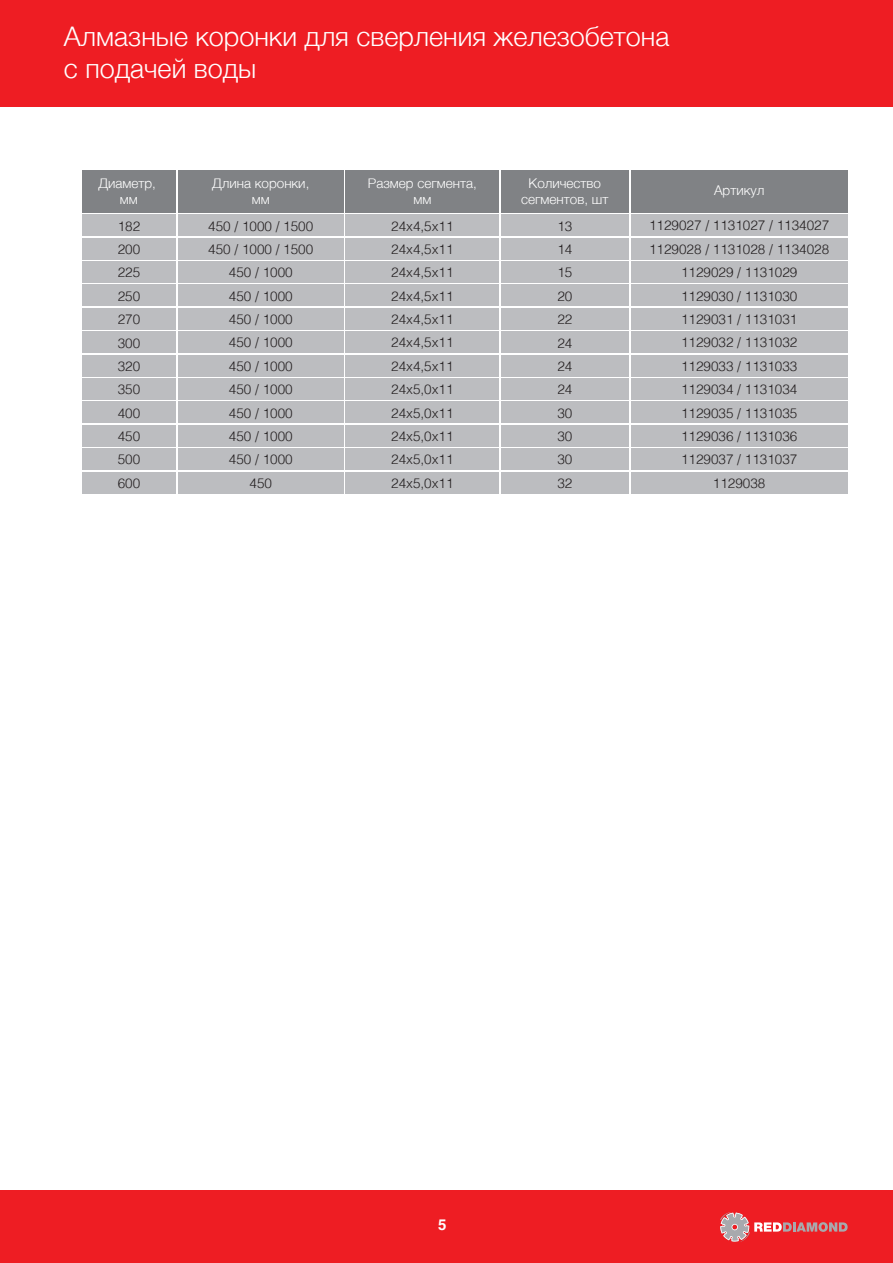
<style>
.page{position:relative;width:893px;height:1263px;background:#fff}
.page>*{position:absolute;margin:0;border:0;box-sizing:border-box;transform-origin:0 0}
.t1{font:300 27px/32.4px "Helvetica";color:#fff}
.t2{font:700 15px "Helvetica";color:#fff}
.t3{font:300 13.5px/23.4px "Helvetica";color:#231f20;text-align:justify}
.t4{font:300 13.5px/16.2px "Helvetica";color:#fff;text-align:center}
</style>
<div class="page">
<div style="left:178px;top:170px;width:166px;height:43px;background:#808285"></div>
<div style="left:346px;top:170px;width:153px;height:43px;background:#808285"></div>
<div style="left:501px;top:170px;width:128px;height:43px;background:#808285"></div>
<div style="left:631px;top:170px;width:217px;height:43px;background:#808285"></div>
<div style="left:82px;top:170px;width:94px;height:43px;background:#808285"></div>
<div style="left:0;top:0;width:893px;height:106px;background:#ee1d23"></div>
<div style="left:0;top:1191px;width:893px;height:72px;background:#ee1d23"></div>
<div style="left:178px;top:472px;width:166px;height:21px;background:#bcbdc0"></div>
<div style="left:82px;top:308px;width:94px;height:21px;background:#bcbdc0"></div>
<div style="left:82px;top:332px;width:94px;height:21px;background:#bcbdc0"></div>
<div style="left:82px;top:355px;width:94px;height:21px;background:#bcbdc0"></div>
<div style="left:82px;top:378px;width:94px;height:22px;background:#bcbdc0"></div>
<div style="left:82px;top:402px;width:94px;height:21px;background:#bcbdc0"></div>
<div style="left:82px;top:425px;width:94px;height:21px;background:#bcbdc0"></div>
<div style="left:82px;top:448px;width:94px;height:22px;background:#bcbdc0"></div>
<div style="left:82px;top:472px;width:94px;height:21px;background:#bcbdc0"></div>
<div style="left:178px;top:308px;width:166px;height:21px;background:#bcbdc0"></div>
<div style="left:346px;top:308px;width:153px;height:21px;background:#bcbdc0"></div>
<div style="left:501px;top:308px;width:128px;height:21px;background:#bcbdc0"></div>
<div style="left:178px;top:332px;width:166px;height:21px;background:#bcbdc0"></div>
<div style="left:346px;top:332px;width:153px;height:21px;background:#bcbdc0"></div>
<div style="left:501px;top:332px;width:128px;height:21px;background:#bcbdc0"></div>
<div style="left:178px;top:355px;width:166px;height:21px;background:#bcbdc0"></div>
<div style="left:346px;top:355px;width:153px;height:21px;background:#bcbdc0"></div>
<div style="left:501px;top:355px;width:128px;height:21px;background:#bcbdc0"></div>
<div style="left:178px;top:378px;width:166px;height:22px;background:#bcbdc0"></div>
<div style="left:346px;top:378px;width:153px;height:22px;background:#bcbdc0"></div>
<div style="left:501px;top:378px;width:128px;height:22px;background:#bcbdc0"></div>
<div style="left:178px;top:402px;width:166px;height:21px;background:#bcbdc0"></div>
<div style="left:346px;top:402px;width:153px;height:21px;background:#bcbdc0"></div>
<div style="left:501px;top:402px;width:128px;height:21px;background:#bcbdc0"></div>
<div style="left:178px;top:425px;width:166px;height:21px;background:#bcbdc0"></div>
<div style="left:346px;top:425px;width:153px;height:21px;background:#bcbdc0"></div>
<div style="left:501px;top:425px;width:128px;height:21px;background:#bcbdc0"></div>
<div style="left:178px;top:448px;width:166px;height:22px;background:#bcbdc0"></div>
<div style="left:346px;top:448px;width:153px;height:22px;background:#bcbdc0"></div>
<div style="left:501px;top:448px;width:128px;height:22px;background:#bcbdc0"></div>
<div style="left:82px;top:215px;width:94px;height:21px;background:#bcbdc0"></div>
<div style="left:82px;top:238px;width:94px;height:21px;background:#bcbdc0"></div>
<div style="left:82px;top:261px;width:94px;height:22px;background:#bcbdc0"></div>
<div style="left:82px;top:285px;width:94px;height:21px;background:#bcbdc0"></div>
<div style="left:178px;top:215px;width:166px;height:21px;background:#bcbdc0"></div>
<div style="left:346px;top:215px;width:153px;height:21px;background:#bcbdc0"></div>
<div style="left:501px;top:215px;width:128px;height:21px;background:#bcbdc0"></div>
<div style="left:631px;top:215px;width:217px;height:21px;background:#bcbdc0"></div>
<div style="left:631px;top:238px;width:217px;height:21px;background:#bcbdc0"></div>
<div style="left:631px;top:261px;width:217px;height:22px;background:#bcbdc0"></div>
<div style="left:631px;top:285px;width:217px;height:21px;background:#bcbdc0"></div>
<div style="left:631px;top:308px;width:217px;height:21px;background:#bcbdc0"></div>
<div style="left:631px;top:332px;width:217px;height:21px;background:#bcbdc0"></div>
<div style="left:631px;top:355px;width:217px;height:21px;background:#bcbdc0"></div>
<div style="left:631px;top:378px;width:217px;height:22px;background:#bcbdc0"></div>
<div style="left:631px;top:402px;width:217px;height:21px;background:#bcbdc0"></div>
<div style="left:631px;top:425px;width:217px;height:21px;background:#bcbdc0"></div>
<div style="left:631px;top:448px;width:217px;height:22px;background:#bcbdc0"></div>
<div style="left:346px;top:472px;width:153px;height:21px;background:#bcbdc0"></div>
<div style="left:501px;top:472px;width:128px;height:21px;background:#bcbdc0"></div>
<div style="left:631px;top:472px;width:217px;height:21px;background:#bcbdc0"></div>
<div style="left:178px;top:238px;width:166px;height:21px;background:#bcbdc0"></div>
<div style="left:346px;top:238px;width:153px;height:21px;background:#bcbdc0"></div>
<div style="left:501px;top:238px;width:128px;height:21px;background:#bcbdc0"></div>
<div style="left:178px;top:261px;width:166px;height:22px;background:#bcbdc0"></div>
<div style="left:346px;top:261px;width:153px;height:22px;background:#bcbdc0"></div>
<div style="left:501px;top:261px;width:128px;height:22px;background:#bcbdc0"></div>
<div style="left:178px;top:285px;width:166px;height:21px;background:#bcbdc0"></div>
<div style="left:346px;top:285px;width:153px;height:21px;background:#bcbdc0"></div>
<div style="left:501px;top:285px;width:128px;height:21px;background:#bcbdc0"></div>
<svg style="left:720px;top:1212px;width:128px;height:30px"></svg>
<h1 class="t1" style="left:64px;top:18px;width:607px">Алмазные коронки для сверления железобетона с подачей воды</h1>
<p class="t4" style="left:98px;top:174px;width:59px">Диаметр, мм</p>
<p class="t4" style="left:212px;top:174px;width:99px">Длина коронки, мм</p>
<p class="t4" style="left:368px;top:174px;width:111px">Размер сегмента, мм</p>
<p class="t4" style="left:521px;top:174px;width:89px">Количество сегментов, шт</p>
<p class="t4" style="left:714px;top:181px;width:52px">Артикул</p>
<p class="t3" style="left:208px;top:213px;width:107px;text-align:center">450 / 1000 / 1500<br>450 / 1000 / 1500<br>450 / 1000<br>450 / 1000<br>450 / 1000<br>450 / 1000<br>450 / 1000<br>450 / 1000<br>450 / 1000<br>450 / 1000<br>450 / 1000<br>450</p>
<p class="t3" style="left:391px;top:213px;width:64px">24x4,5x11<br>24x4,5x11<br>24x4,5x11<br>24x4,5x11<br>24x4,5x11<br>24x4,5x11<br>24x4,5x11<br>24x5,0x11<br>24x5,0x11<br>24x5,0x11<br>24x5,0x11<br>24x5,0x11</p>
<p class="t3" style="left:649px;top:213px;width:182px;text-align:center">1129027 / 1131027 / 1134027<br>1129028 / 1131028 / 1134028<br>1129029 / 1131029<br>1129030 / 1131030<br>1129031 / 1131031<br>1129032 / 1131032<br>1129033 / 1131033<br>1129034 / 1131034<br>1129035 / 1131035<br>1129036 / 1131036<br>1129037 / 1131037<br>1129038</p>
<p class="t3" style="left:118px;top:213px;width:24px">182<br>200<br>225<br>250</p>
<p class="t3" style="left:557px;top:213px;width:17px">13<br>14<br>15<br>20</p>
<p class="t3" style="left:118px;top:307px;width:24px">270<br>300<br>320<br>350<br>400<br>450<br>500<br>600</p>
<p class="t3" style="left:557px;top:307px;width:17px">22<br>24<br>24<br>24<br>30<br>30</p>
<p class="t3" style="left:557px;top:447px;width:17px">30<br>32</p>
<p class="t2" style="left:438px;top:1215px;width:10px">5</p>
</div>
